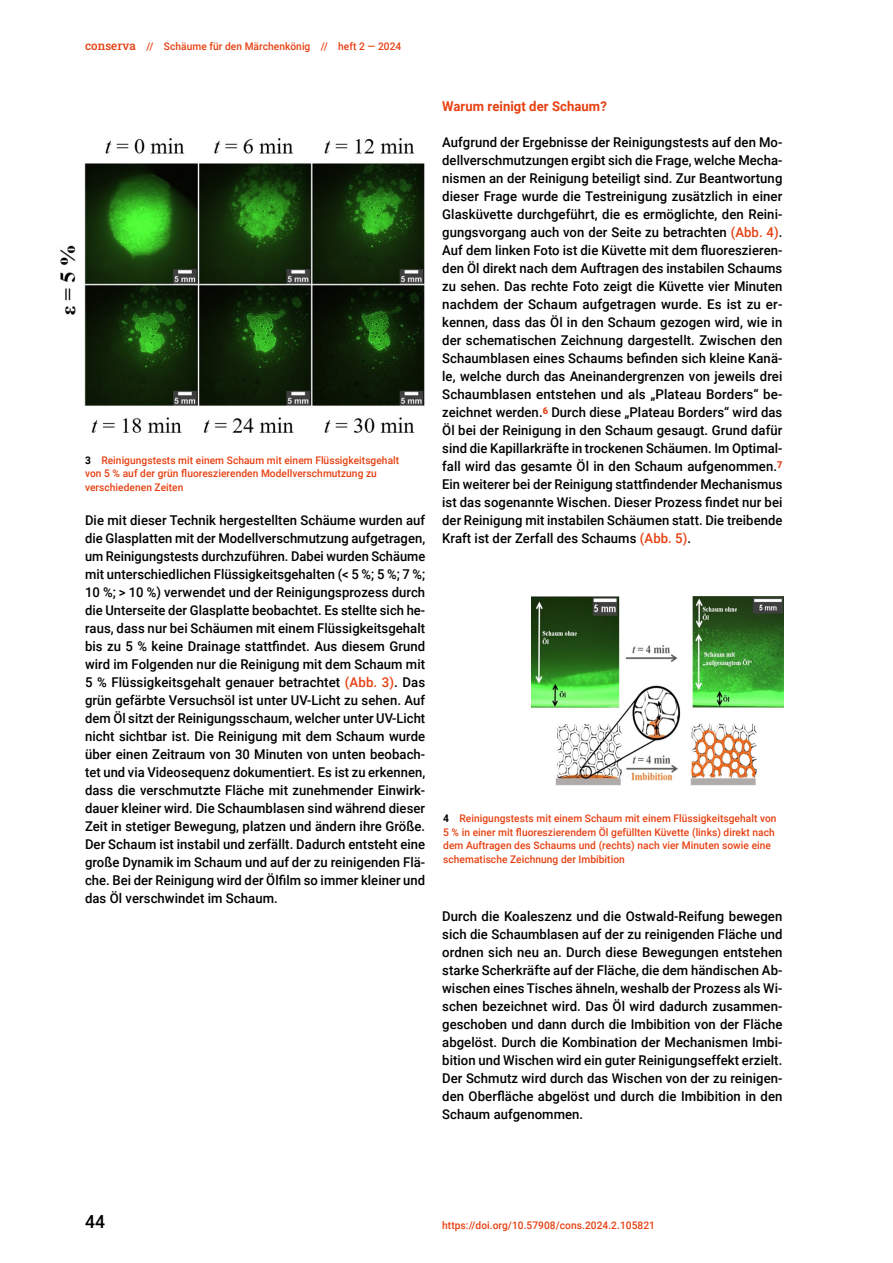
<style>
.page{position:relative;width:893px;height:1263px;background:#fff}
.page>*{position:absolute;margin:0;border:0;box-sizing:border-box;transform-origin:0 0}
.t1{font:500 18px "Roboto";color:#000}
.wild_009_flies{font:500 13.5px/18px "Roboto";letter-spacing:.005em;color:#000;text-align:justify}
.wild_009_Head{font:700 13.5px "Roboto";letter-spacing:.005em;color:#e74011}
.wild_007_BU{font:500 10.5px/13.5px "Roboto";letter-spacing:.005em;color:#e74011}
.s1{font-family:"Roboto Slab";font-size:12px}
.s2{font-weight:700;color:#000}
.s3{color:#e74011}
</style>
<div class="page">
<img style="left:60px;top:138px;width:365px;height:295px">
<img style="left:531px;top:597px;width:252px;height:188px">
<p class="wild_007_BU" style="left:85px;top:39px;width:318px"><span class="s1">conserva</span> // Schäume für den Märchenkönig // heft 2 — 2024</p>
<p class="wild_007_BU" style="left:85px;top:453px;width:316px"><span class="s2">3</span> Reinigungstests mit einem Schaum mit einem Flüssigkeitsgehalt von 5 % auf der grün fluoreszierenden Modellverschmutzung zu verschiedenen Zeiten</p>
<p class="wild_009_flies" style="left:85px;top:511px;width:342px">Die mit dieser Technik hergestellten Schäume wurden auf die Glasplatten mit der Modellverschmutzung aufgetragen, um Reinigungstests durchzuführen. Dabei wurden Schäume mit unterschiedlichen Flüssigkeitsgehalten (&lt; 5 %; 5 %; 7 %; 10 %; &gt; 10 %) verwendet und der Reinigungsprozess durch die Unterseite der Glasplatte beobachtet. Es stellte sich he&shy;raus, dass nur bei Schäumen mit einem Flüssigkeitsgehalt bis zu 5 % keine Drainage stattfindet. Aus diesem Grund wird im Folgenden nur die Reinigung mit dem Schaum mit 5 % Flüssigkeitsgehalt genauer betrachtet <span class="s3">(Abb. 3)</span>. Das grün gefärbte Versuchsöl ist unter UV-Licht zu sehen. Auf dem Öl sitzt der Reinigungsschaum, welcher unter UV-Licht nicht sichtbar ist. Die Reinigung mit dem Schaum wurde über einen Zeitraum von 30 Minuten von unten beobach&shy;tet und via Videosequenz dokumentiert. Es ist zu erkennen, dass die verschmutzte Fläche mit zunehmender Einwirk&shy;dauer kleiner wird. Die Schaumblasen sind während dieser Zeit in stetiger Bewegung, platzen und ändern ihre Größe.<br>Der Schaum ist instabil und zerfällt. Dadurch entsteht eine große Dynamik im Schaum und auf der zu reinigenden Flä&shy;che. Bei der Reinigung wird der Ölfilm so immer kleiner und das Öl verschwindet im Schaum.</p>
<p class="wild_009_Head" style="left:442px;top:97px;width:166px">Warum reinigt der Schaum?</p>
<p class="wild_009_flies" style="left:442px;top:133px;width:342px">Aufgrund der Ergebnisse der Reinigungstests auf den Mo&shy;dellverschmutzungen ergibt sich die Frage, welche Mecha&shy;nismen an der Reinigung beteiligt sind. Zur Beantwortung dieser Frage wurde die Testreinigung zusätzlich in einer Glasküvette durchgeführt, die es ermöglichte, den Reini&shy;gungsvorgang auch von der Seite zu betrachten <span class="s3">(Abb. 4)</span>.<br>Auf dem linken Foto ist die Küvette mit dem fluoreszieren&shy;den Öl direkt nach dem Auftragen des instabilen Schaums zu sehen. Das rechte Foto zeigt die Küvette vier Minuten nachdem der Schaum aufgetragen wurde. Es ist zu er&shy;kennen, dass das Öl in den Schaum gezogen wird, wie in der schematischen Zeichnung dargestellt. Zwischen den Schaumblasen eines Schaums befinden sich kleine Kanä&shy;le, welche durch das Aneinandergrenzen von jeweils drei Schaumblasen entstehen und als „Plateau Borders“ be&shy;zeichnet werden.<sup>6</sup> Durch diese „Plateau Borders“ wird das Öl bei der Reinigung in den Schaum gesaugt. Grund dafür sind die Kapillarkräfte in trockenen Schäumen. Im Optimal&shy;fall wird das gesamte Öl in den Schaum aufgenommen.<sup>7<br></sup>Ein weiterer bei der Reinigung stattfindender Mechanismus ist das sogenannte Wischen. Dieser Prozess findet nur bei der Reinigung mit instabilen Schäumen statt. Die treibende Kraft ist der Zerfall des Schaums <span class="s3">(Abb. 5)</span>.</p>
<p class="wild_007_BU" style="left:443px;top:811px;width:335px"><span class="s2">4</span> Reinigungstests mit einem Schaum mit einem Flüssigkeitsgehalt von 5 % in einer mit fluoreszierendem Öl gefüllten Küvette (links) direkt nach dem Auftragen des Schaums und (rechts) nach vier Minuten sowie eine schematische Zeichnung der Imbibition</p>
<p class="wild_009_flies" style="left:442px;top:907px;width:342px">Durch die Koaleszenz und die Ostwald-Reifung bewegen sich die Schaumblasen auf der zu reinigenden Fläche und ordnen sich neu an. Durch diese Bewegungen entstehen starke Scherkräfte auf der Fläche, die dem händischen Ab&shy;wischen eines Tisches ähneln, weshalb der Prozess als Wi&shy;schen bezeichnet wird. Das Öl wird dadurch zusammen&shy;geschoben und dann durch die Imbibition von der Fläche abgelöst. Durch die Kombination der Mechanismen Imbi&shy;bition und Wischen wird ein guter Reinigungseffekt erzielt.<br>Der Schmutz wird durch das Wischen von der zu reinigen&shy;den Oberfläche abgelöst und durch die Imbibition in den Schaum aufgenommen.</p>
<h1 class="t1" style="left:85px;top:1209px;width:21px">44</h1>
<p class="wild_007_BU" style="left:442px;top:1218px;width:214px">https://doi.org/10.57908/cons.2024.2.105821</p>
</div>
